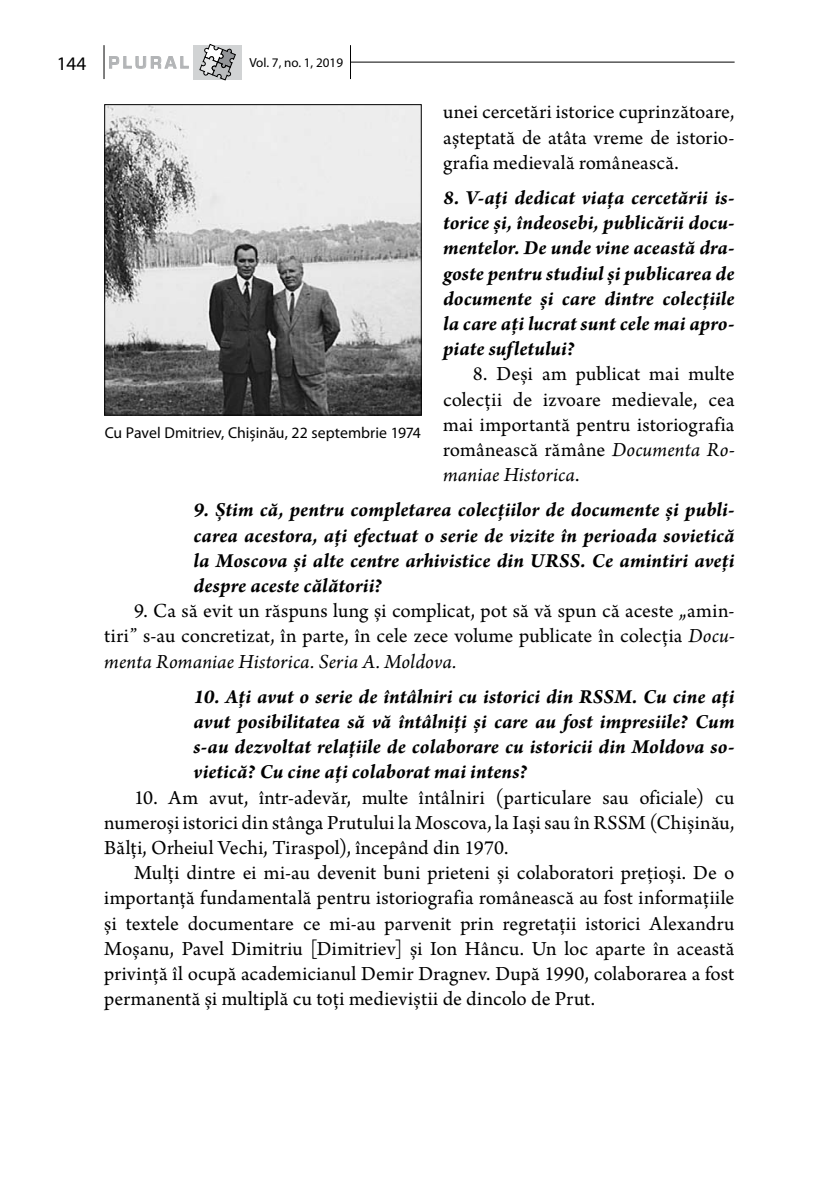
<style>
.page{position:relative;width:819px;height:1191px;background:#fff}
.page>*{position:absolute;margin:0;border:0;box-sizing:border-box;transform-origin:0 0}
.t1{font:21px/25.2px "Arno Pro";letter-spacing:.005em;color:#000;text-align:justify}
.t2{font:italic 700 21px/25.2px "Arno Pro";letter-spacing:.005em;color:#000;text-align:justify}
.t3{font:700 17.5px "Eurostile";letter-spacing:.2em;color:#b2b4b6}
.t4{font:15.75px "Myriad Pro";color:#000}
.t5{font:13.12px "Myriad Pro";color:#000}
.s1{font-family:"Myriad Pro";font-weight:400;font-size:19.25px;color:#000}
.s2{font-style:italic}
</style>
<div class="page">
<div style="left:193px;top:45px;width:49px;height:34px;background:#d1d3d4"></div>
<svg style="left:109px;top:56px;width:80px;height:13px"></svg>
<svg style="left:199px;top:44px;width:37px;height:36px"></svg>
<hr style="left:350px;top:45px;width:1px;height:34px;background:#000">
<hr style="left:104px;top:45px;width:1px;height:34px;background:#000">
<hr style="left:350px;top:62px;width:384px;height:1px;background:#000">
<img style="left:106px;top:106px;width:313px;height:307px">
<div style="left:104px;top:104px;width:317px;height:311px;border:1px solid #000"></div>
<p class="t3" style="left:57px;top:53px;width:133px"><span class="s1">144</span> PLURAL</p>
<p class="t5" style="left:249px;top:55px;width:95px">Vol. 7, no. 1, 2019</p>
<p class="t1" style="left:443px;top:101px;width:293px">unei cercetări istorice cuprinzătoare, așteptată de atâta vreme de istorio&shy;grafia medievală românească.</p>
<p class="t2" style="left:443px;top:186px;width:293px">8. V-ați dedicat viața cercetării is&shy;torice și, îndeosebi, publicării docu&shy;mentelor. De unde vine această dra&shy;goste pentru studiul și publicarea de documente și care dintre colecțiile la care ați lucrat sunt cele mai apro&shy;piate sufletului?</p>
<p class="t1" style="left:443px;top:363px;width:293px;text-indent:30px">8. Deși am publicat mai multe colecții de izvoare medievale, cea mai importantă pentru istoriografia românească rămâne <span class="s2">Documenta Ro&shy;maniae Historica</span>.</p>
<p class="t2" style="left:193px;top:498px;width:542px">9. Știm că, pentru completarea colecțiilor de documente și publi&shy;carea acestora, ați efectuat o serie de vizite în perioada sovietică la Moscova și alte centre arhivistice din URSS. Ce amintiri aveți despre aceste călătorii?</p>
<p class="t1" style="left:104px;top:599px;width:632px;text-indent:30px">9. Ca să evit un răspuns lung și complicat, pot să vă spun că aceste „amin&shy;tiri” s-au concretizat, în parte, în cele zece volume publicate în colecția <span class="s2">Docu&shy;menta Romaniae Historica. Seria A. Moldova.</span></p>
<p class="t2" style="left:193px;top:684px;width:542px">10. Ați avut o serie de întâlniri cu istorici din RSSM. Cu cine ați avut posibilitatea să vă întâlniți și care au fost impresiile? Cum s-au dezvoltat relațiile de colaborare cu istoricii din Moldova so&shy;vietică? Cu cine ați colaborat mai intens?</p>
<p class="t1" style="left:104px;top:786px;width:631px;text-indent:30px">10. Am avut, într-adevăr, multe întâlniri (particulare sau oficiale) cu numeroși istorici din stânga Prutului la Moscova, la Iași sau în RSSM (Chișinău, Bălți, Orheiul Vechi, Tiraspol), începând din 1970.</p>
<p class="t1" style="left:104px;top:861px;width:631px;text-indent:30px">Mulți dintre ei mi-au devenit buni prieteni și colaboratori prețioși. De o importanță fundamentală pentru istoriografia românească au fost informațiile și textele documentare ce mi-au parvenit prin regretații istorici Alexandru Moșanu, Pavel Dimitriu [Dimitriev] și Ion Hâncu. Un loc aparte în această privință îl ocupă academicianul Demir Dragnev. După 1990, colaborarea a fost permanentă și multiplă cu toți medieviștii de dincolo de Prut.</p>
<p class="t4" style="left:105px;top:423px;width:318px">Cu Pavel Dmitriev, Chișinău, 22 septembrie 1974</p>
</div>
